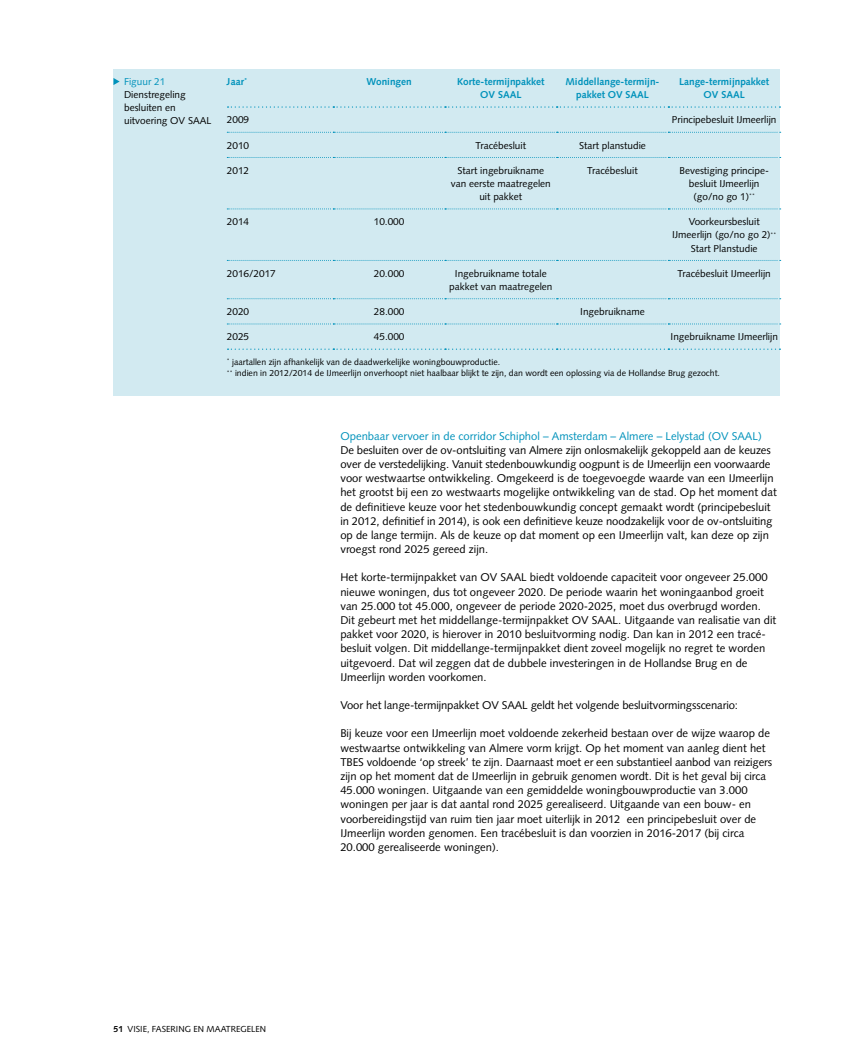
<style>
.page{position:relative;width:851px;height:1053px;background:#fff}
.page>*{position:absolute;margin:0;border:0;box-sizing:border-box;transform-origin:0 0}
.t1{font:11.25px/14.1px "Syntax";color:#000}
.t2{font:10px/13.1px "Syntax";color:#000;text-align:center}
.t3{font:700 10px/13.1px "Syntax";color:#0092bb;text-align:center}
.t4{font:8.75px/11.9px "Syntax";color:#000}
.s1{color:#0092bb}
.s2{font-weight:700}
</style>
<div class="page">
<div style="left:113px;top:70px;width:667px;height:326px;background:#d2eaf1"></div>
<svg style="left:113px;top:78px;width:7px;height:7px"></svg>
<svg style="left:227px;top:132px;width:553px;height:1px"></svg>
<svg style="left:227px;top:157px;width:553px;height:1px"></svg>
<svg style="left:227px;top:209px;width:553px;height:1px"></svg>
<svg style="left:227px;top:260px;width:553px;height:1px"></svg>
<svg style="left:227px;top:298px;width:553px;height:1px"></svg>
<svg style="left:227px;top:323px;width:553px;height:1px"></svg>
<svg style="left:227px;top:106px;width:553px;height:2px"></svg>
<svg style="left:227px;top:348px;width:553px;height:2px"></svg>
<p class="t2" style="left:124px;top:75px;width:88px;text-align:left"><span class="s1">Figuur 21<br></span>Dienstregeling besluiten en uitvoering OV SAAL</p>
<p class="t3" style="left:227px;top:75px;width:22px">Jaar<sup>*</sup></p>
<p class="t3" style="left:366px;top:75px;width:47px">Woningen</p>
<p class="t3" style="left:457px;top:75px;width:89px">Korte-termijnpakket<br>OV SAAL</p>
<p class="t3" style="left:565px;top:75px;width:95px">Middellange-termijn&shy;pakket OV SAAL</p>
<p class="t3" style="left:679px;top:75px;width:92px">Lange-termijnpakket<br>OV SAAL</p>
<p class="t2" style="left:227px;top:113px;width:24px">2009</p>
<p class="t2" style="left:671px;top:113px;width:106px">Principebesluit IJmeerlijn</p>
<p class="t2" style="left:227px;top:139px;width:24px">2010</p>
<p class="t2" style="left:475px;top:139px;width:52px">Tracébesluit</p>
<p class="t2" style="left:579px;top:139px;width:68px">Start planstudie</p>
<p class="t2" style="left:227px;top:164px;width:24px">2012</p>
<p class="t2" style="left:451px;top:164px;width:101px">Start ingebruikname van eerste maatregelen uit pakket</p>
<p class="t2" style="left:587px;top:164px;width:52px">Tracébesluit</p>
<p class="t2" style="left:679px;top:164px;width:90px">Bevestiging principe&shy;besluit IJmeerlijn (go/no go 1)<sup>**</sup></p>
<p class="t2" style="left:227px;top:215px;width:24px">2014</p>
<p class="t2" style="left:374px;top:215px;width:32px">10.000</p>
<p class="t2" style="left:672px;top:215px;width:106px">Voorkeursbesluit<br>IJmeerlijn (go/no go 2)<sup>**<br></sup>Start Planstudie</p>
<p class="t2" style="left:227px;top:267px;width:50px">2016/2017</p>
<p class="t2" style="left:374px;top:267px;width:32px">20.000</p>
<p class="t2" style="left:449px;top:267px;width:105px">I ngebruikname totale pakket van maatregelen</p>
<p class="t2" style="left:677px;top:267px;width:95px">Tracébesluit IJmeerlijn</p>
<p class="t2" style="left:227px;top:305px;width:24px">2020</p>
<p class="t2" style="left:374px;top:305px;width:32px">28.000</p>
<p class="t2" style="left:580px;top:305px;width:66px">I ngebruikname</p>
<p class="t2" style="left:227px;top:330px;width:24px">2025</p>
<p class="t2" style="left:374px;top:330px;width:32px">45.000</p>
<p class="t2" style="left:670px;top:330px;width:109px">I ngebruikname IJmeerlijn</p>
<p class="t4" style="left:227px;top:355px;width:494px"><sup>*</sup> jaartallen zijn afhankelijk van de daadwerkelijke woningbouwproductie.<br><sup>**</sup> indien in 2012/2014 de IJmeerlijn onverhoopt niet haalbaar blijkt te zijn, dan wordt een oplossing via de Hollandse Brug gezocht.</p>
<p class="t4" style="left:113px;top:1022px;width:108px"><span class="s2">51</span> visie, fasering en maatr</p>
<p class="t4" style="left:236px;top:1022px;width:30px">egelen</p>
<p class="t1" style="left:340px;top:428px;width:438px"><span class="s1">Openbaar vervoer in de corridor Schiphol – Amsterdam – Almere – Lelystad (OV SAAL)<br></span>De besluiten over de ov-ontsluiting van Almere zijn onlosmakelijk gekoppeld aan de keuzes over de verstedelijking. Vanuit stedenbouwkundig oogpunt is de IJmeerlijn een voorwaarde voor westwaartse ontwikkeling. Omgekeerd is de toegevoegde waarde van een IJmeerlijn het grootst bij een zo westwaarts mogelijke ontwikkeling van de stad. Op het moment dat de definitieve keuze voor het stedenbouwkundig concept gemaakt wordt (principebesluit in 2012, definitief in 2014), is ook een definitieve keuze noodzakelijk voor de ov-ontsluiting op de lange termijn. Als de keuze op dat moment op een IJmeerlijn valt, kan deze op zijn vroegst rond 2025 gereed zijn.</p>
<p class="t1" style="left:340px;top:570px;width:437px">H et korte-termijnpakket van OV SAAL biedt voldoende capaciteit voor ongeveer 25.000 nieuwe woningen, dus tot ongeveer 2020. De periode waarin het woningaanbod groeit van 25.000 tot 45.000, ongeveer de periode 2020-2025, moet dus overbrugd worden.<br>Dit gebeurt met het middellange-termijnpakket OV SAAL. U itgaande van realisatie van dit pakket voor 2020, is hierover in 2010 besluitvorming nodig. Dan kan in 2012 een tracé&shy;besluit volgen. Dit middellange-termijnpakket dient zoveel mogelijk no regret te worden uitgevoerd. Dat wil zeggen dat de dubbele investeringen in de Hollandse Brug en de IJmeerlijn worden voorkomen.</p>
<p class="t1" style="left:340px;top:698px;width:399px">Voor het lange-termijnpakket OV SAAL geldt het volgende besluitvormingsscenario:</p>
<p class="t1" style="left:340px;top:726px;width:433px">Bij keuze voor een IJmeerlijn moet voldoende zekerheid bestaan over de wijze waarop de westwaartse ontwikkeling van Almere vorm krijgt. Op het moment van aanleg dient het TBES voldoende ‘op streek’ te zijn. Daarnaast moet er een substantieel aanbod van reizigers zijn op het moment dat de IJmeerlijn in gebruik genomen wordt. Dit is het geval bij circa 45.000 woningen. U itgaande van een gemiddelde woningbouwproductie van 3.000 woningen per jaar is dat aantal rond 2025 gerealiseerd. U itgaande van een bouw- en voorbereidingstijd van ruim tien jaar moet uiterlijk in 2012 een principebesluit over de IJmeerlijn worden genomen. Een tracébesluit is dan voorzien in 2016-2017 (bij circa 20.000 gerealiseerde woningen).</p>
</div>
